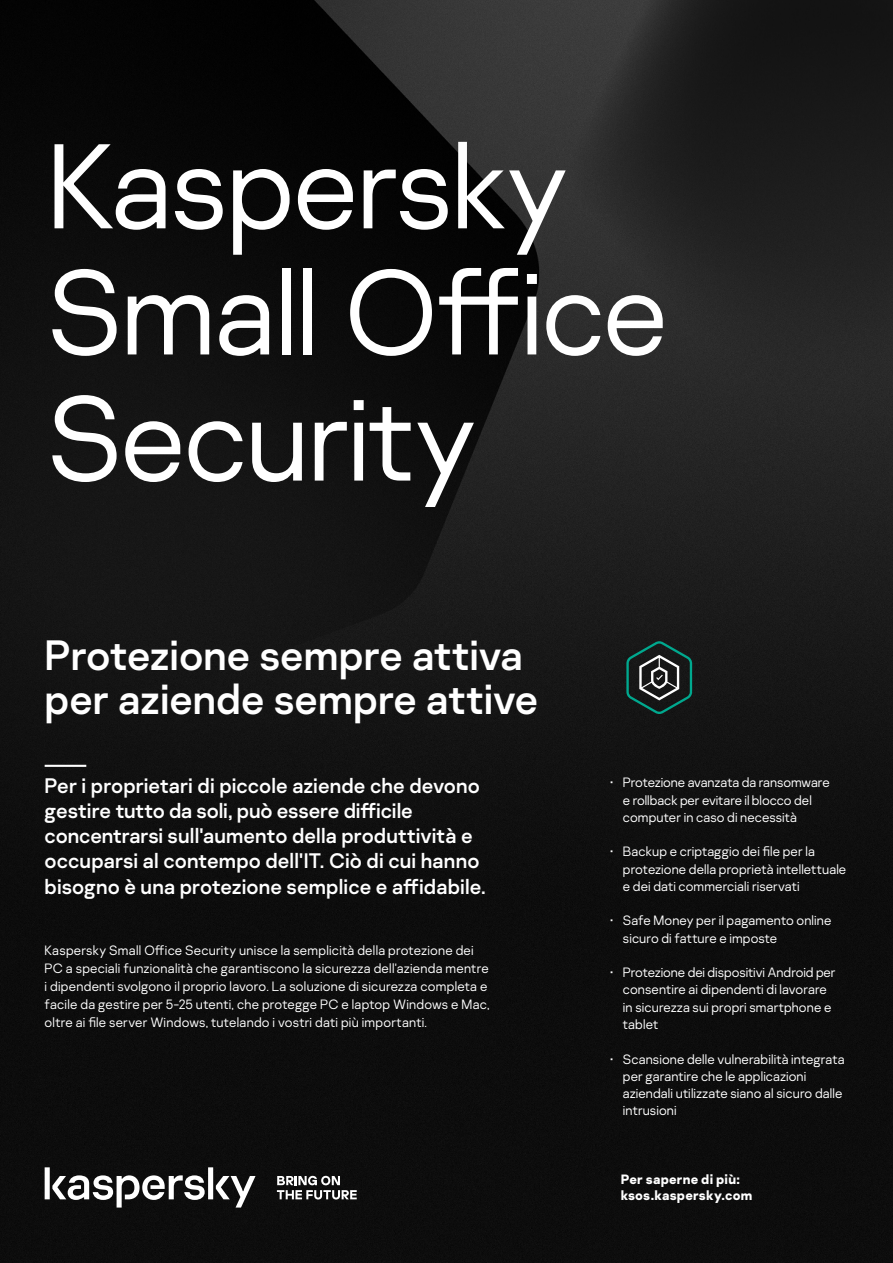
<style>
.page{position:relative;width:893px;height:1263px;background:#fff}
.page>*{position:absolute;margin:0;border:0;box-sizing:border-box;transform-origin:0 0}
.t1{font:300 120.15px/126.1px "Kaspersky Sans";letter-spacing:-.01em;color:#fff}
.t2{font:42.3px/44px "Kaspersky Sans";letter-spacing:-.005em;color:#fff}
.t3{font:21px/25.2px "Kaspersky Sans";color:#fff}
.t4{font:300 13.5px/17.2px "Kaspersky Sans";letter-spacing:.01em;color:#fff}
.t5{font:700 13.5px/16.2px "Kaspersky Sans";letter-spacing:.015em;color:#fff}
</style>
<div class="page">
<img style="left:0;top:0;width:893px;height:1263px">
<hr style="left:45px;top:765px;width:41px;height:2px;background:#fff">
<svg style="left:45px;top:1167px;width:211px;height:40px"></svg>
<svg style="left:277px;top:1176px;width:80px;height:23px"></svg>
<svg style="left:626px;top:641px;width:66px;height:73px;background:#2b3c39"></svg>
<h1 class="t1" style="left:47px;top:123px;width:622px">Kaspersky<br>Small Office<br>Security</h1>
<h2 class="t2" style="left:45px;top:633px;width:495px">Protezione sempre attiva per aziende sempre attive</h2>
<p class="t3" style="left:45px;top:773px;width:443px">Per i proprietari di piccole aziende che devono gestire tutto da soli, può essere difficile concentrarsi sull'aumento della produttività e occuparsi al contempo dell'IT. Ciò di cui hanno bisogno è una protezione semplice e affidabile.</p>
<p class="t4" style="left:45px;top:941px;width:447px;line-height:18px">Kaspersky Small Office Security unisce la semplicità della protezione dei PC a speciali funzionalità che garantiscono la sicurezza dell'azienda mentre i dipendenti svolgono il proprio lavoro. La soluzione di sicurezza completa e facile da gestire per 5-25 utenti, che protegge PC e laptop Windows e Mac, oltre ai file server Windows, tutelando i vostri dati più importanti.</p>
<p class="t4" style="left:623px;top:774px;width:208px;text-indent:-13px">• Protezione avanzata da ransomware e rollback per evitare il blocco del computer in caso di necessità</p>
<p class="t4" style="left:623px;top:843px;width:225px;text-indent:-13px">• Backup e criptaggio dei file per la protezione della proprietà intellettuale e dei dati commerciali riservati</p>
<p class="t4" style="left:623px;top:912px;width:210px;text-indent:-13px">• Safe Money per il pagamento online sicuro di fatture e imposte</p>
<p class="t4" style="left:623px;top:964px;width:214px;text-indent:-13px">• Protezione dei dispositivi Android per consentire ai dipendenti di lavorare in sicurezza sui propri smartphone e tablet</p>
<p class="t4" style="left:623px;top:1050px;width:223px;text-indent:-13px">• Scansione delle vulnerabilità integrata per garantire che le applicazioni aziendali utilizzate siano al sicuro dalle intrusioni</p>
<p class="t5" style="left:621px;top:1171px;width:133px">Per saperne di più: ksos.kaspersky.com</p>
</div>
